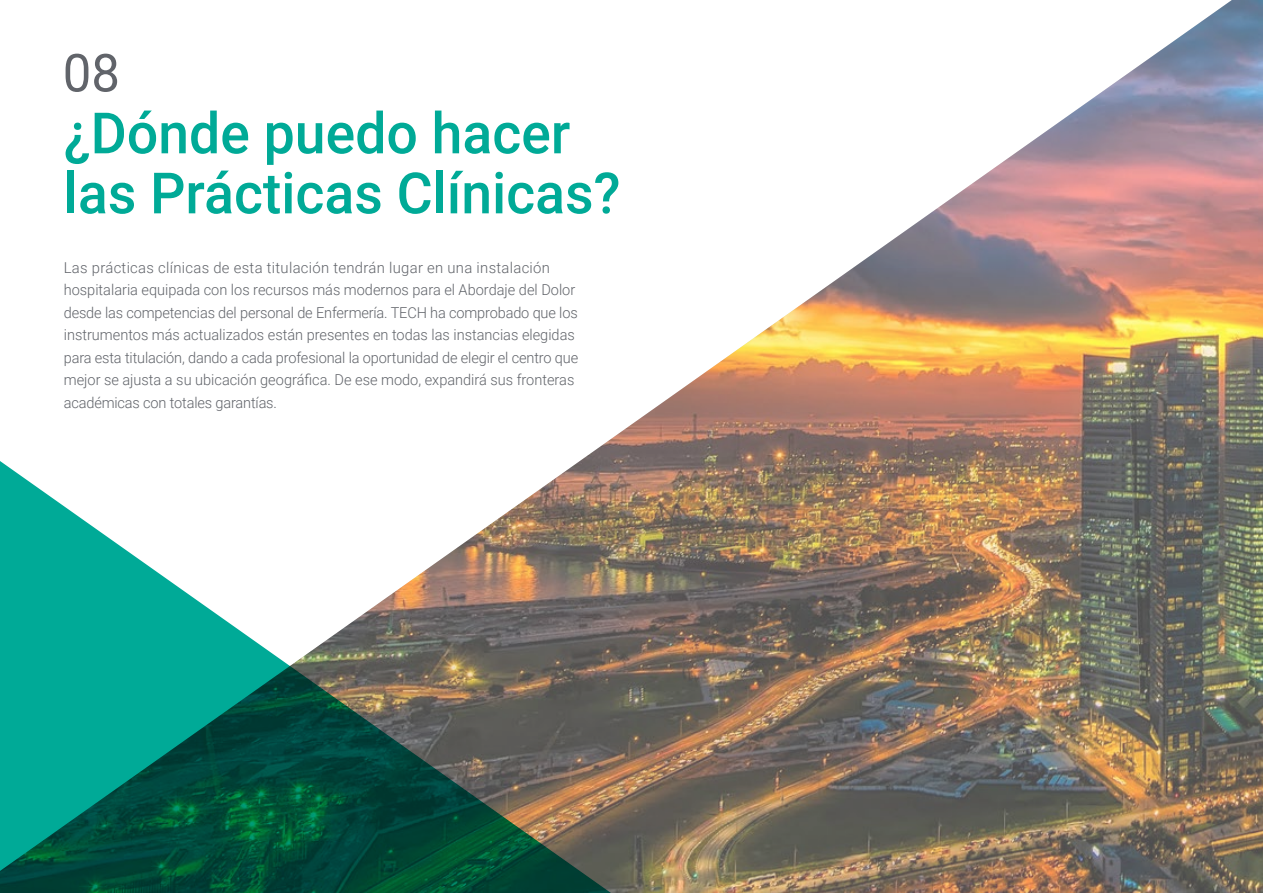
<style>
.page{position:relative;width:1263px;height:893px;background:#fff}
.page>*{position:absolute;margin:0;border:0;box-sizing:border-box;transform-origin:0 0}
.t1{font:500 57px/60px "Roboto";color:#00aa97}
.t2{font:52.5px "Roboto";color:#61646a}
.t3{font:300 15px/22.5px "Roboto";color:#61646a}
</style>
<div class="page">
<img style="left:601px;top:0;width:662px;height:893px">
<svg style="left:0;top:446px;width:641px;height:447px"></svg>
<h2 class="t2" style="left:63px;top:36px;width:59px">08</h2>
<h1 class="t1" style="left:64px;top:101px;width:558px">¿Dónde puedo hacer las Prácticas Clínicas?</h1>
<p class="t3" style="left:64px;top:255px;width:516px">Las prácticas clínicas de esta titulación tendrán lugar en una instalación hospitalaria equipada con los recursos más modernos para el Abordaje del Dolor desde las competencias del personal de Enfermería. TECH ha comprobado que los instrumentos más actualizados están presentes en todas las instancias elegidas para esta titulación, dando a cada profesional la oportunidad de elegir el centro que mejor se ajusta a su ubicación geográfica. De ese modo, expandirá sus fronteras académicas con totales garantías.</p>
</div>
